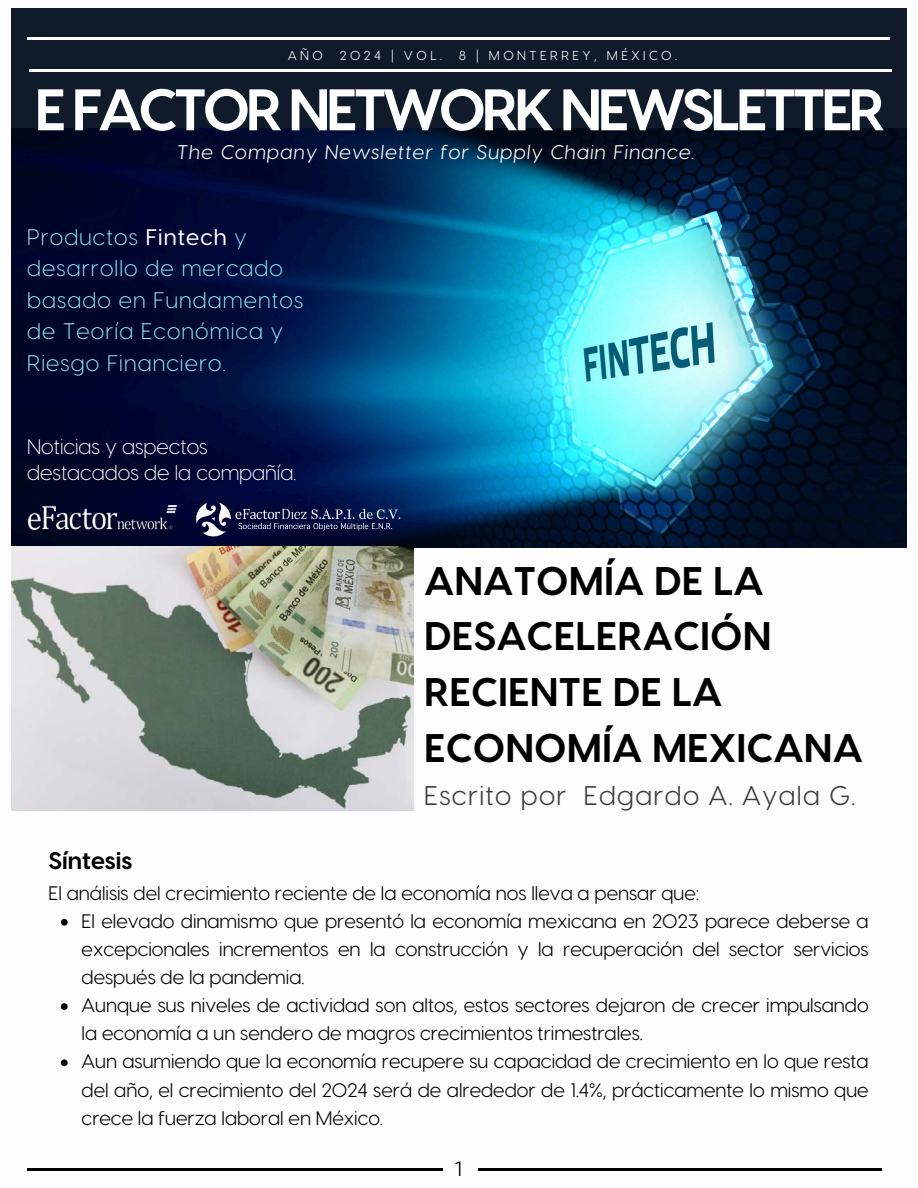
<style>
.page{position:relative;width:918px;height:1188px;background:#fff}
.page>*{position:absolute;margin:0;border:0;box-sizing:border-box;transform-origin:0 0}
.t1{font:700 58.5px "Visby CF";letter-spacing:-.075em;color:#fff}
.t2{font:700 39.9px/55.7px "Visby CF";color:#000}
.t3{font:27px "Visby CF";letter-spacing:.05em;color:#3d3d3d}
.t4{font:700 24px "Visby CF";color:#000}
.t5{font:300 22.5px/31.5px "Visby CF";letter-spacing:.05em;color:#90f5f9}
.t6{font:300 21px/25.8px "Visby CF";color:#fff}
.t7{font:300 21px "Exo 2";color:#000}
.t8{font:italic 19.8px "Visby CF";letter-spacing:.06em;color:#fff}
.t9{font:19.5px/28.2px "Visby CF";color:#000;text-align:justify}
.t10{font:12.9px "Visby CF";letter-spacing:.27em;color:#fff}
.s1{font-weight:500;color:#fff}
</style>
<div class="page">
<hr style="left:27px;top:1168px;width:415px;height:2px;background:#000">
<hr style="left:478px;top:1168px;width:404px;height:2px;background:#000">
<div style="left:12px;top:8px;width:895px;height:462px;background:#0f1b2b"></div>
<hr style="left:27px;top:37px;width:863px;height:2px;background:#fff">
<hr style="left:29px;top:69px;width:863px;height:3px;background:#fff">
<img style="left:12px;top:129px;width:894px;height:418px">
<img style="left:29px;top:506px;width:147px;height:24px">
<img style="left:193px;top:496px;width:208px;height:43px">
<img style="left:12px;top:547px;width:402px;height:264px">
<svg style="left:61px;top:919px;width:7px;height:7px"></svg>
<svg style="left:61px;top:1003px;width:7px;height:7px"></svg>
<svg style="left:61px;top:1059px;width:7px;height:7px"></svg>
<p class="t10" style="left:288px;top:47px;width:37px">AÑO</p>
<p class="t10" style="left:340px;top:47px;width:104px">2024 | VOL.</p>
<p class="t10" style="left:459px;top:47px;width:219px">8 | MONTERREY, MÉXICO.</p>
<h4 class="t1" style="left:35px;top:71px;width:852px">E FACTOR NETWORK NEWSLETTER</h4>
<h5 class="t8" style="left:178px;top:139px;width:519px">The Company Newsletter for Supply Chain Finance.</h5>
<p class="t5" style="left:27px;top:220px;width:277px">Productos <span class="s1">Fintech</span> y desarrollo de mercado basado en Fundamentos de Teoría Económica y<br>Riesgo Financiero.</p>
<h4 class="t6" style="left:27px;top:432px;width:271px">Noticias y aspectos destacados de la compañía.</h4>
<h1 class="t2" style="left:424px;top:551px;width:440px">ANATOMÍA DE LA<br>DESACELERACIÓN<br>RECIENTE DE LA<br>ECONOMÍA MEXICANA</h1>
<p class="t3" style="left:424px;top:778px;width:433px">Escrito por Edgardo A. Ayala G.</p>
<p class="t4" style="left:49px;top:845px;width:86px">Síntesis</p>
<p class="t9" style="left:49px;top:878px;width:652px">El análisis del crecimiento reciente de la economía nos lleva a pensar que:</p>
<p class="t9" style="left:82px;top:906px;width:789px">El elevado dinamismo que presentó la economía mexicana en 2023 parece deberse a excepcionales incrementos en la construcción y la recuperación del sector servicios después de la pandemia.</p>
<p class="t9" style="left:82px;top:990px;width:789px">Aunque sus niveles de actividad son altos, estos sectores dejaron de crecer impulsando la economía a un sendero de magros crecimientos trimestrales.</p>
<p class="t9" style="left:82px;top:1046px;width:789px">Aun asumiendo que la economía recupere su capacidad de crecimiento en lo que resta del año, el crecimiento del 2024 será de alrededor de 1.4%, prácticamente lo mismo que crece la fuerza laboral en México.</p>
<p class="t7" style="left:455px;top:1155px;width:10px">1</p>
</div>
